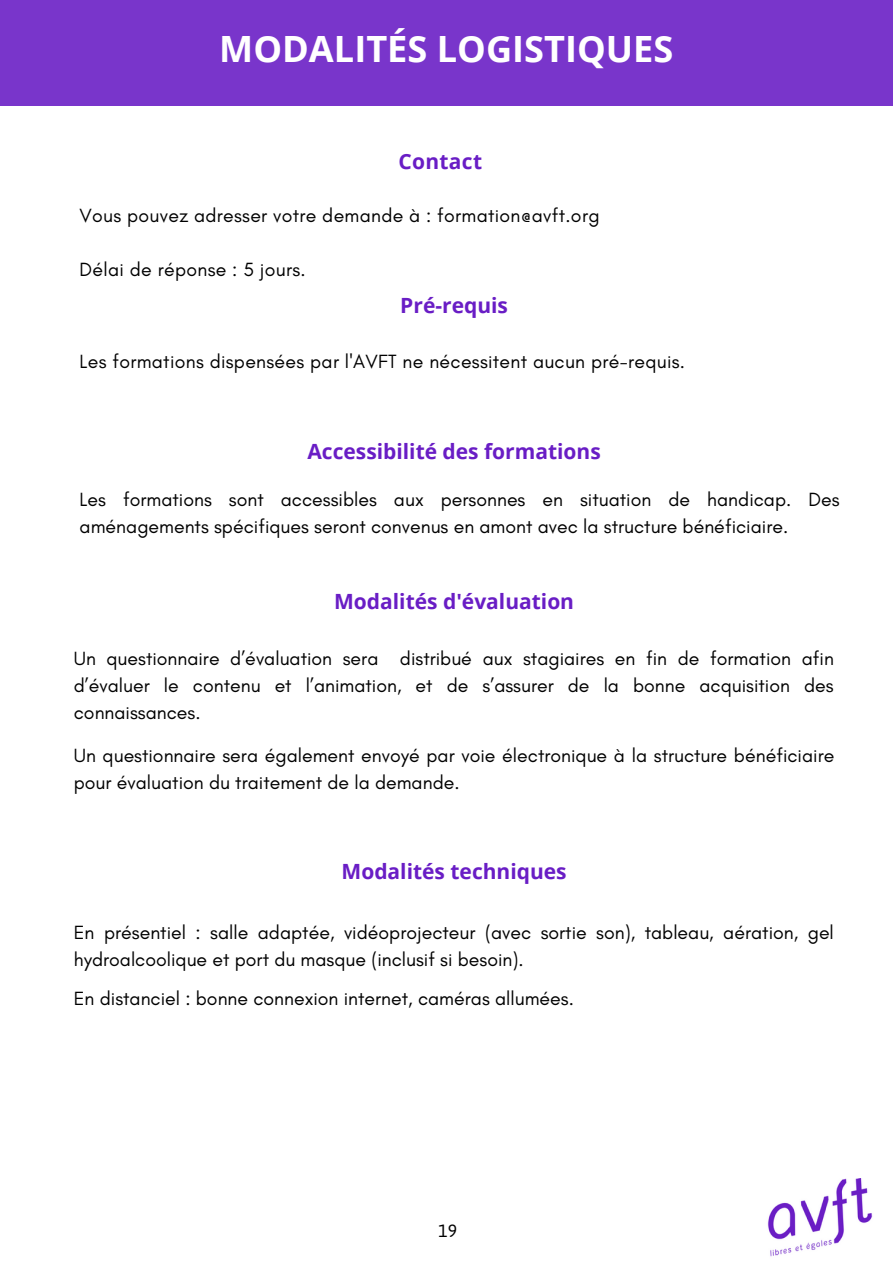
<style>
.page{position:relative;width:893px;height:1264px;background:#fff}
.page>*{position:absolute;margin:0;border:0;box-sizing:border-box;transform-origin:0 0}
.t1{font:700 36.15px "Open Sans";color:#fff}
.t2{font:700 21px "Open Sans";color:#691dc5}
.t3{font:20.1px "Jaldi";color:#000}
.t4{font:19.5px/27px "Glacial Indifference";color:#000}
</style>
<div class="page">
<img style="left:767px;top:1178px;width:106px;height:79px">
<div style="left:0;top:0;width:892px;height:105px;background:#7935cb"></div>
<p class="t1" style="left:219px;top:23px;width:455px">MODALITÉS LOGISTIQUES</p>
<p class="t2" style="left:398px;top:146px;width:85px">Contact</p>
<p class="t4" style="left:80px;top:202px;width:521px">Vous pouvez adresser votre demande à : formation@avft.org</p>
<p class="t4" style="left:80px;top:256px;width:227px">Délai de réponse : 5 jours.</p>
<p class="t2" style="left:400px;top:290px;width:109px">Pré-requis</p>
<p class="t4" style="left:80px;top:347px;width:607px">Les formations dispensées par l'AVFT ne nécessitent aucun pré-requis.</p>
<p class="t2" style="left:307px;top:437px;width:295px">Accessibilité des formations</p>
<p class="t4" style="left:80px;top:485px;width:761px">Les formations sont accessibles aux personnes en situation de handicap. Des aménagements spécifiques seront convenus en amont avec la structure bénéficiaire.</p>
<p class="t2" style="left:334px;top:587px;width:241px">Modalités d'évaluation</p>
<p class="t4" style="left:74px;top:645px;width:761px;text-align:justify">Un questionnaire d’évaluation sera distribué aux stagiaires en fin de formation afin d’évaluer le contenu et l’animation, et de s’assurer de la bonne acquisition des connaissances.</p>
<p class="t4" style="left:74px;top:742px;width:762px">Un questionnaire sera également envoyé par voie électronique à la structure bénéficiaire pour évaluation du traitement de la demande.</p>
<p class="t2" style="left:341px;top:856px;width:226px">Modalités techniques</p>
<p class="t4" style="left:74px;top:919px;width:761px">En présentiel : salle adaptée, vidéoprojecteur (avec sortie son), tableau, aération, gel hydroalcoolique et port du masque (inclusif si besoin).</p>
<p class="t4" style="left:74px;top:985px;width:501px">En distanciel : bonne connexion internet, caméras allumées.</p>
<p class="t3" style="left:438px;top:1218px;width:20px">19</p>
</div>
